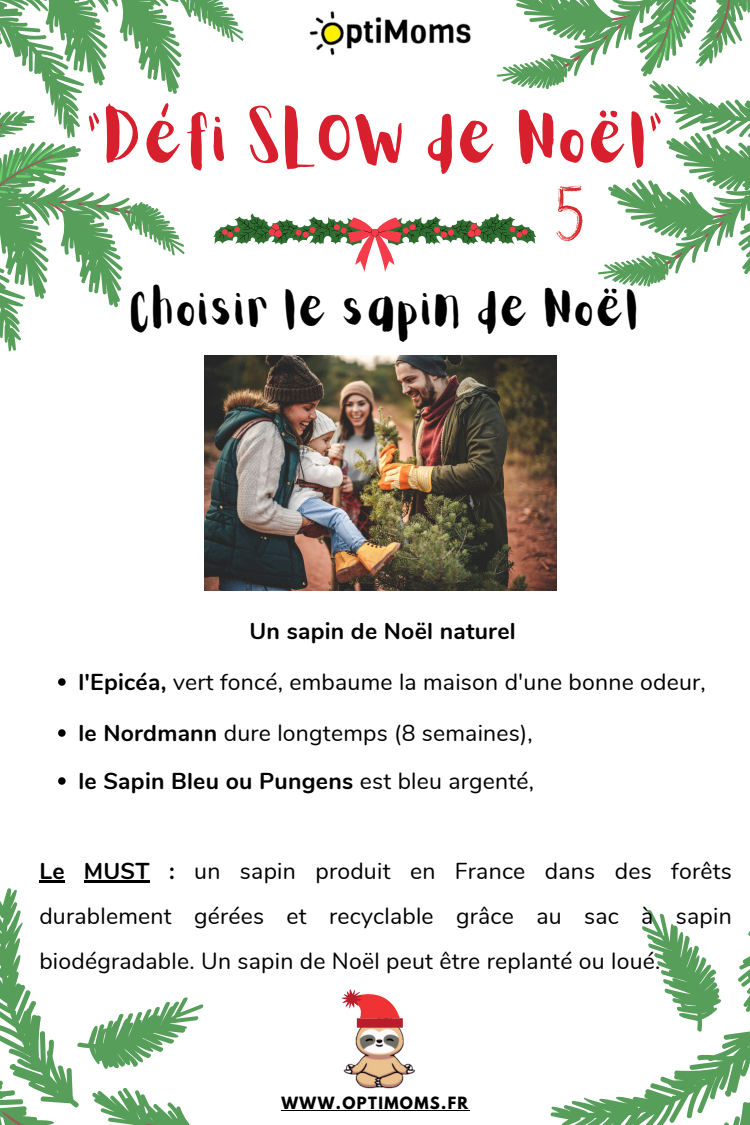
<style>
.page{position:relative;width:750px;height:1125px;background:#fff}
.page>*{position:absolute;margin:0;border:0;box-sizing:border-box;transform-origin:0 0}
.t1{font:61.4px "Aloja Extended";letter-spacing:.01em;color:#d81f2d}
.t2{font:44px "Aloja Extended";letter-spacing:.02em;color:#000}
.t3{font:23px/45px "Nunito";letter-spacing:.01em;color:#000}
.t4{font:700 23px "Nunito";letter-spacing:.01em;color:#000}
.t5{font:700 15px "League Spartan";letter-spacing:.09em;color:#000}
.s1{font-weight:700}
</style>
<div class="page">
<img style="left:343px;top:1018px;width:73px;height:71px">
<svg style="left:0;top:888px;width:204px;height:237px"></svg>
<hr style="left:282px;top:1110px;width:188px;height:1px;background:#000">
<svg style="left:550px;top:910px;width:200px;height:215px"></svg>
<div style="left:357px;top:1018px;width:46px;height:10px;background:#b51e2b"></div>
<svg style="left:341px;top:989px;width:59px;height:29px"></svg>
<svg style="left:0;top:0;width:750px;height:358px"></svg>
<img style="left:205px;top:356px;width:352px;height:235px">
<svg style="left:58px;top:678px;width:8px;height:8px"></svg>
<svg style="left:58px;top:729px;width:8px;height:8px"></svg>
<svg style="left:58px;top:777px;width:8px;height:8px"></svg>
<hr style="left:39px;top:880px;width:26px;height:2px;background:#000">
<hr style="left:84px;top:880px;width:66px;height:2px;background:#000">
<h1 class="t1" style="left:89px;top:111px;width:579px">"Défi SLOW de Noël"</h1>
<h2 class="t2" style="left:131px;top:289px;width:511px">Choisir le sapin de Noël</h2>
<p class="t4" style="left:249px;top:615px;width:268px">Un sapin de Noël naturel</p>
<p class="t3" style="left:78px;top:659px;width:629px"><span class="s1">l'Epicéa,</span> vert foncé, embaume la maison d'une bonne odeur,</p>
<p class="t3" style="left:78px;top:709px;width:457px;line-height:48px"><span class="s1">le Nordmann</span> dure longtemps (8 semaines), <span class="s1">le Sapin Bleu ou Pungens</span> est bleu argenté,</p>
<p class="t3" style="left:39px;top:848px;width:694px;text-align:justify"><span class="s1">Le MUST :</span> un sapin produit en France dans des forêts durablement gérées et recyclable grâce au sac à sapin biodégradable. Un sapin de Noël peut être replanté ou loué.</p>
<p class="t5" style="left:282px;top:1096px;width:188px">WWW.OPTIMOMS.FR</p>
</div>
